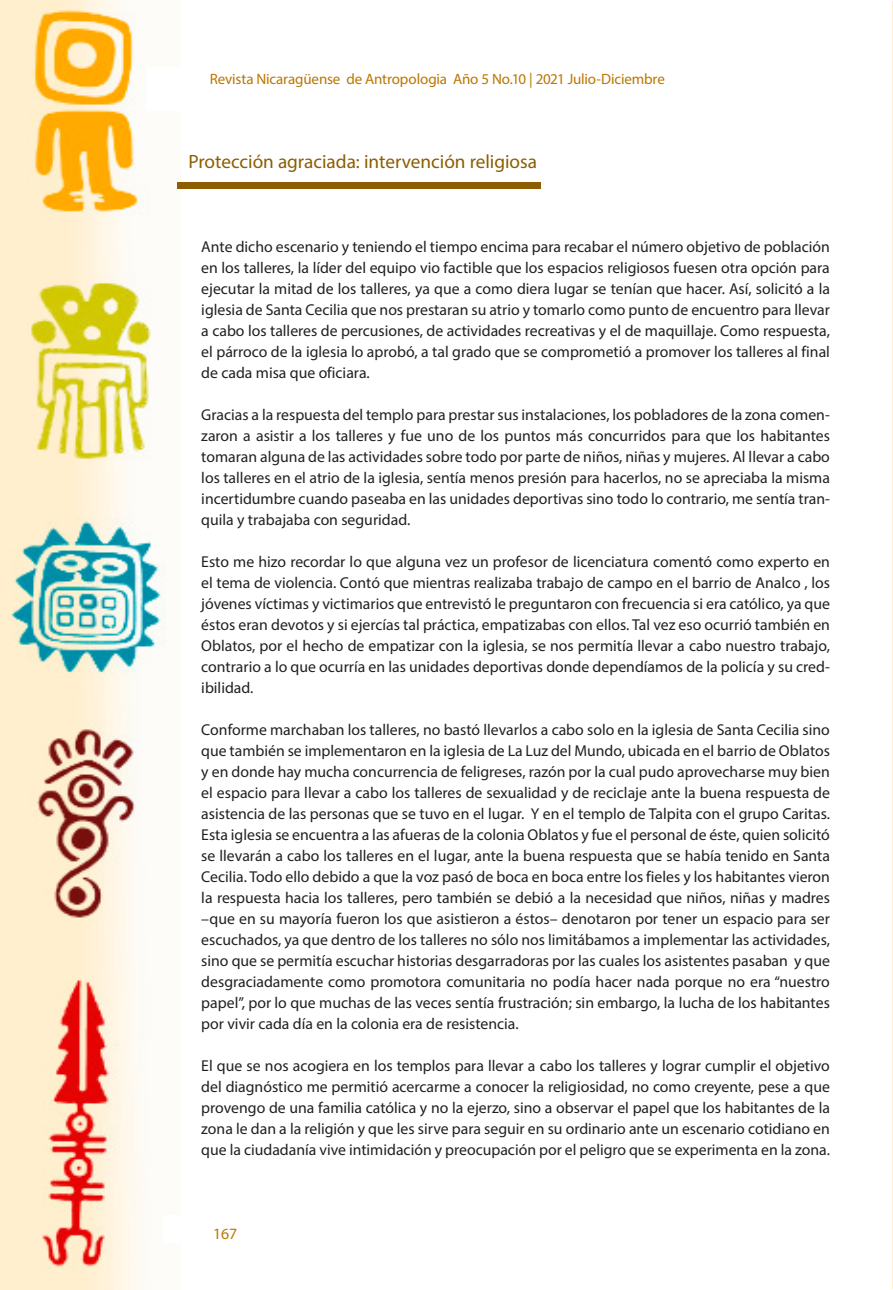
<style>
.page{position:relative;width:893px;height:1290px;background:#fff}
.page>*{position:absolute;margin:0;border:0;box-sizing:border-box;transform-origin:0 0}
.t1{font:19.25px "Myriad Pro";color:#8c5e00}
.t2{font:15.75px/21px "Myriad Pro";color:#231f20;text-align:justify}
.CUERPO_DE_TEXTO{font:15.75px "Myriad Pro";color:#bb7600}
.CUERPO_DE_TEXTO-2{font:15.05px "Myriad Pro";letter-spacing:-.01em;color:#bb7600}
.t3{font:14px "Myriad Pro";color:#b7700f}
</style>
<div class="page">
<img style="left:892px;top:1px;width:1px;height:1288px">
<img style="left:0;top:0;width:166px;height:1290px">
<div style="left:146px;top:68px;width:684px;height:43px;background:#fff"></div>
<div style="left:163px;top:1215px;width:304px;height:27px;background:#fff"></div>
<div style="left:177px;top:182px;width:364px;height:7px;background:#8c5e00"></div>
<p class="CUERPO_DE_TEXTO-2" style="left:210px;top:70px;width:457px">Revista Nicaragüense de Antropologia Año 5 No.10 | 2021 Julio-Diciembre</p>
<p class="t3" style="left:63px;top:71px;width:407px">Revista Nicaragüense de Antropología Año 5 No.9 | 2021 Enero - Junio</p>
<p class="t1" style="left:189px;top:150px;width:350px">Protección agraciada: intervención religiosa</p>
<p class="t2" style="left:201px;top:236px;width:630px">Ante dicho escenario y teniendo el tiempo encima para recabar el número objetivo de población en los talleres, la líder del equipo vio factible que los espacios religiosos fuesen otra opción para ejecutar la mitad de los talleres, ya que a como diera lugar se tenían que hacer. Así, solicitó a la iglesia de Santa Cecilia que nos prestaran su atrio y tomarlo como punto de encuentro para llevar a cabo los talleres de percusiones, de actividades recreativas y el de maquillaje. Como respuesta, el párroco de la iglesia lo aprobó, a tal grado que se comprometió a promover los talleres al final de cada misa que oficiara.</p>
<p class="t2" style="left:201px;top:404px;width:630px">Gracias a la respuesta del templo para prestar sus instalaciones, los pobladores de la zona comen&shy;zaron a asistir a los talleres y fue uno de los puntos más concurridos para que los habitantes tomaran alguna de las actividades sobre todo por parte de niños, niñas y mujeres. Al llevar a cabo los talleres en el atrio de la iglesia, sentía menos presión para hacerlos, no se apreciaba la misma incertidumbre cuando paseaba en las unidades deportivas sino todo lo contrario, me sentía tran&shy;quila y trabajaba con seguridad.</p>
<p class="t2" style="left:201px;top:551px;width:630px">Esto me hizo recordar lo que alguna vez un profesor de licenciatura comentó como experto en el tema de violencia. Contó que mientras realizaba trabajo de campo en el barrio de Analco , los jóvenes víctimas y victimarios que entrevistó le preguntaron con frecuencia si era católico, ya que éstos eran devotos y si ejercías tal práctica, empatizabas con ellos. Tal vez eso ocurrió también en Oblatos, por el hecho de empatizar con la iglesia, se nos permitía llevar a cabo nuestro trabajo, contrario a lo que ocurría en las unidades deportivas donde dependíamos de la policía y su cred&shy;ibilidad.</p>
<p class="t2" style="left:201px;top:719px;width:630px">Conforme marchaban los talleres, no bastó llevarlos a cabo solo en la iglesia de Santa Cecilia sino que también se implementaron en la iglesia de La Luz del Mundo, ubicada en el barrio de Oblatos y en donde hay mucha concurrencia de feligreses, razón por la cual pudo aprovecharse muy bien el espacio para llevar a cabo los talleres de sexualidad y de reciclaje ante la buena respuesta de asistencia de las personas que se tuvo en el lugar. Y en el templo de Talpita con el grupo Caritas.<br>Esta iglesia se encuentra a las afueras de la colonia Oblatos y fue el personal de éste, quien solicitó se llevarán a cabo los talleres en el lugar, ante la buena respuesta que se había tenido en Santa Cecilia. Todo ello debido a que la voz pasó de boca en boca entre los fieles y los habitantes vieron la respuesta hacia los talleres, pero también se debió a la necesidad que niños, niñas y madres –que en su mayoría fueron los que asistieron a éstos– denotaron por tener un espacio para ser escuchados, ya que dentro de los talleres no sólo nos limitábamos a implementar las actividades, sino que se permitía escuchar historias desgarradoras por las cuales los asistentes pasaban y que desgraciadamente como promotora comunitaria no podía hacer nada porque no era “nuestro papel”, por lo que muchas de las veces sentía frustración; sin embargo, la lucha de los habitantes por vivir cada día en la colonia era de resistencia.</p>
<p class="t2" style="left:201px;top:1055px;width:630px">El que se nos acogiera en los templos para llevar a cabo los talleres y lograr cumplir el objetivo del diagnóstico me permitió acercarme a conocer la religiosidad, no como creyente, pese a que provengo de una familia católica y no la ejerzo, sino a observar el papel que los habitantes de la zona le dan a la religión y que les sirve para seguir en su ordinario ante un escenario cotidiano en que la ciudadanía vive intimidación y preocupación por el peligro que se experimenta en la zona.</p>
<p class="CUERPO_DE_TEXTO" style="left:213px;top:1224px;width:25px">167</p>
</div>
